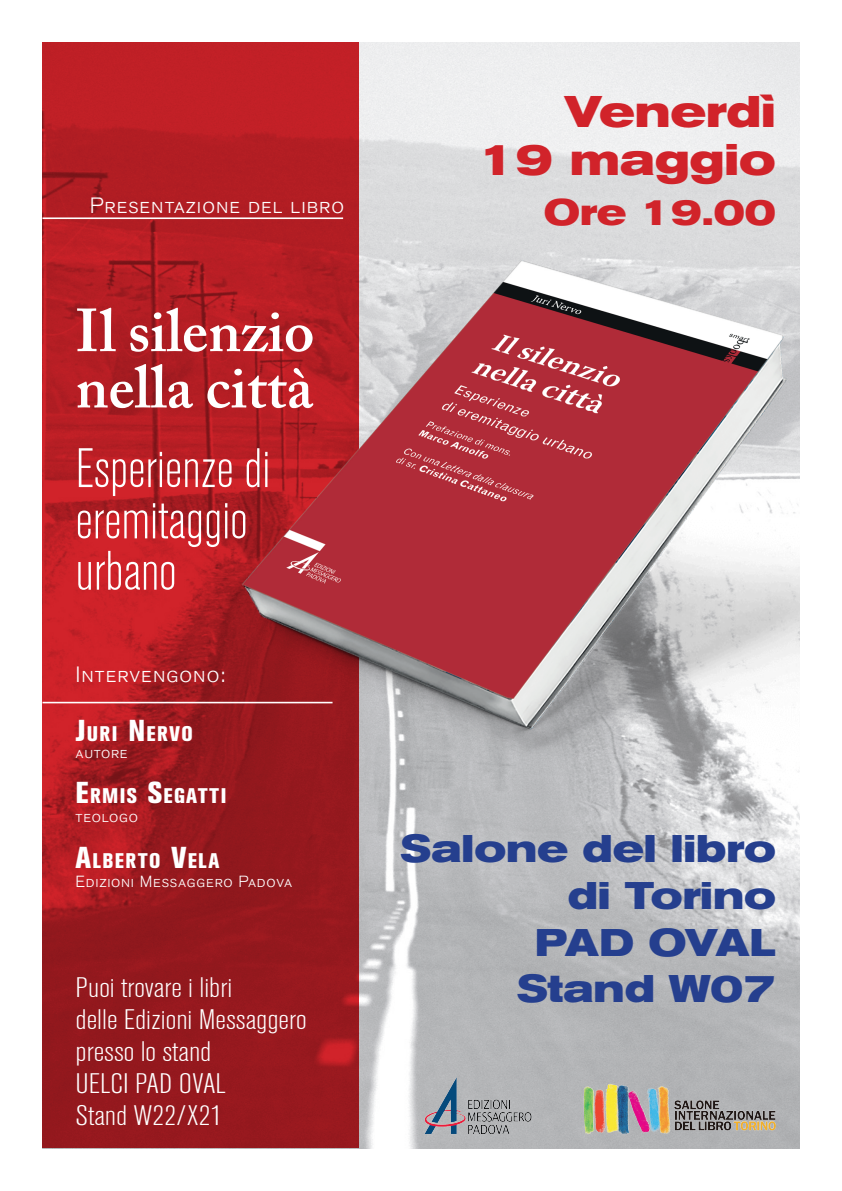
<style>
.page{position:relative;width:842px;height:1191px;background:#fff}
.page>*{position:absolute;margin:0;border:0;box-sizing:border-box;transform-origin:0 0}
.No_Spacing{font:600 60px "Adobe Caslon Pro";color:#fff}
.No_Spacing-2{font:300 condensed 55px "Akzidenz Grotesk BQ";color:#fff}
.No_Spacing-3{font:700 expanded 43.9px "Akzidenz Grotesk BQ";color:#d1232a}
.No_Spacing-4{font:700 expanded 38.2px "Akzidenz Grotesk BQ";color:#253f8e}
.No_Spacing-5{font:700 expanded 36.4px "Akzidenz Grotesk BQ";color:#d1232a}
.No_Spacing-6{font:300 condensed 28px/32px "Akzidenz Grotesk BQ";color:#fff;scale:1.2 1}
.No_Spacing-7{font:22px "Akzidenz Grotesk BQ Light SC";letter-spacing:.045em;color:#fff}
.No_Spacing-8{font:800 condensed 21px "Akzidenz Grotesk BQ";letter-spacing:.065em;color:#fff}
.No_Spacing-9{font:16px "Akzidenz Grotesk BQ Light SC";letter-spacing:.045em;color:#fff}
.s1{font-size:30px}
</style>
<div class="page">
<img style="left:359px;top:43px;width:440px;height:1105px">
<svg style="left:43px;top:43px;width:316px;height:1105px;background:#a71b21"></svg>
<img style="left:420px;top:1074px;width:116px;height:62px">
<img style="left:108px;top:167px;width:691px;height:638px">
<hr style="left:43px;top:217px;width:300px;height:2px;background:#fff">
<hr style="left:43px;top:702px;width:290px;height:1px;background:#fff">
<img style="left:605px;top:1083px;width:6px;height:14px">
<p class="No_Spacing-7" style="left:90px;top:193px;width:256px">Presentazione del libro</p>
<p class="No_Spacing" style="left:76px;top:295px;width:240px">Il silenzio</p>
<p class="No_Spacing" style="left:76px;top:351px;width:239px">nella città</p>
<p class="No_Spacing-2" style="left:76px;top:438px;width:196px">Esperienze di</p>
<p class="No_Spacing-2" style="left:76px;top:490px;width:173px">eremitaggio</p>
<p class="No_Spacing-2" style="left:76px;top:541px;width:102px">urbano</p>
<p class="No_Spacing-7" style="left:76px;top:662px;width:151px">Intervengono:</p>
<p class="No_Spacing-8" style="left:76px;top:721px;width:119px"><span class="s1">J</span>URI <span class="s1">N</span>ERVO</p>
<p class="No_Spacing-9" style="left:76px;top:743px;width:54px">autore</p>
<p class="No_Spacing-8" style="left:76px;top:784px;width:152px"><span class="s1">E</span>RMIS <span class="s1">S</span>EGATTI</p>
<p class="No_Spacing-9" style="left:76px;top:807px;width:64px">teologo</p>
<p class="No_Spacing-8" style="left:76px;top:848px;width:145px"><span class="s1">A</span>LBERTO <span class="s1">V</span>ELA</p>
<p class="No_Spacing-9" style="left:76px;top:872px;width:218px">Edizioni Messaggero Padova</p>
<p class="No_Spacing-6" style="left:76px;top:972px;width:132px">Puoi trovare i libri</p>
<p class="No_Spacing-6" style="left:76px;top:1004px;width:194px">delle Edizioni Messaggero presso lo stand</p>
<p class="No_Spacing-6" style="left:76px;top:1068px;width:127px">UELCI PAD OVAL</p>
<p class="No_Spacing-6" style="left:76px;top:1100px;width:124px">Stand W22/X21</p>
<p class="No_Spacing-3" style="left:564px;top:86px;width:213px">Venerdì</p>
<p class="No_Spacing-3" style="left:478px;top:135px;width:299px">19 maggio</p>
<p class="No_Spacing-5" style="left:544px;top:191px;width:233px">Ore 19.00</p>
<p class="No_Spacing-4" style="left:400px;top:827px;width:377px">Salone del libro</p>
<p class="No_Spacing-4" style="left:568px;top:873px;width:210px">di Torino</p>
<p class="No_Spacing-4" style="left:535px;top:920px;width:243px">PAD OVAL</p>
<p class="No_Spacing-4" style="left:517px;top:966px;width:260px">Stand W07</p>
</div>
